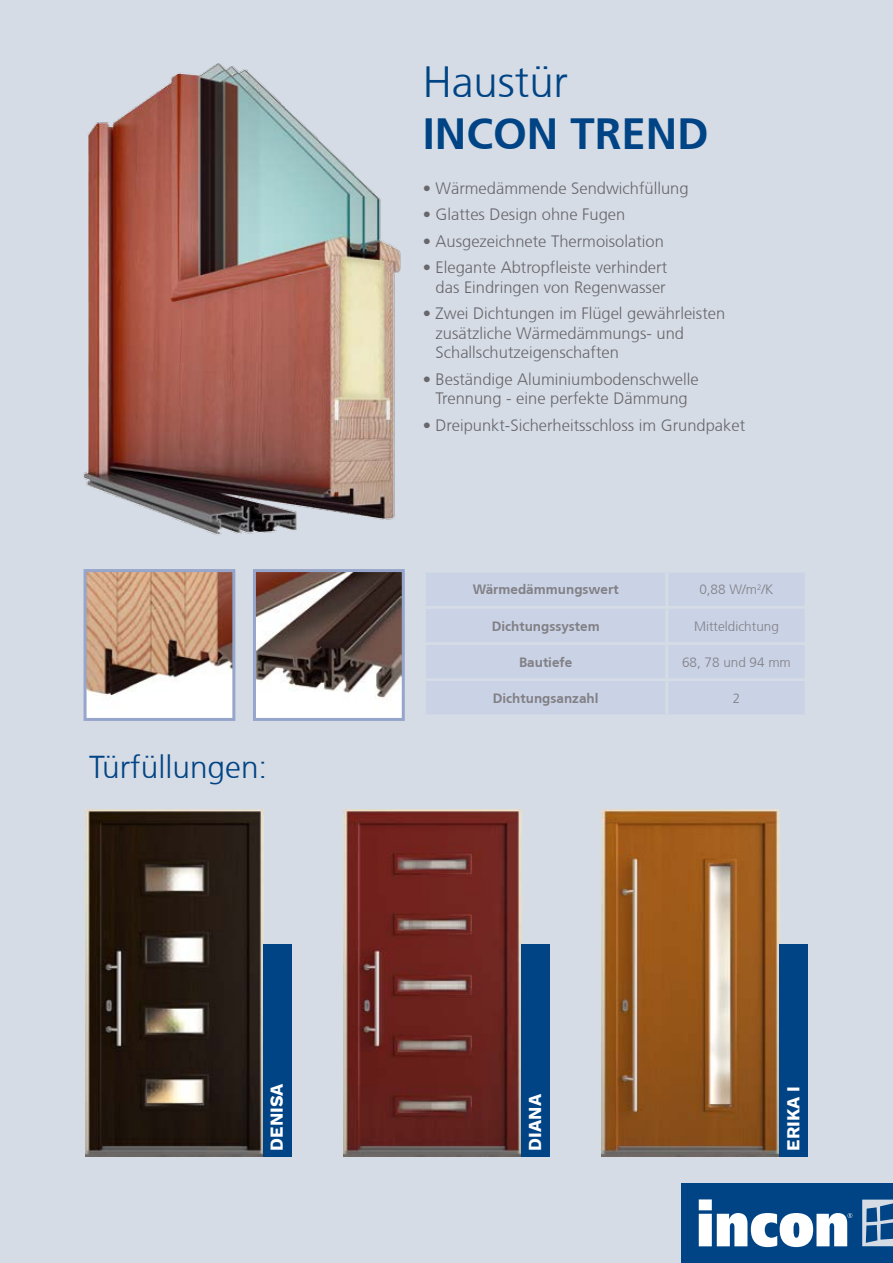
<style>
.page{position:relative;width:893px;height:1263px;background:#d6dce5}
.page>*{position:absolute;margin:0;border:0;box-sizing:border-box;transform-origin:0 0}
.t1{font:700 43.65px "Frutiger CE";color:#004485}
.t2{font:300 43.65px "Frutiger CE";color:#004485}
.t3{font:300 31.65px "Frutiger CE";color:#004485}
.t4{font:700 18px "Work Sans";color:#fff}
.t5{font:300 16.5px/19.8px "Frutiger CE";color:#68676c;text-align:right}
.t6{font:700 13.5px "Frutiger CE";color:#818084}
.t7{font:300 13.5px "Frutiger CE";color:#818084}
.t8{font:300 7.8px "Frutiger CE";color:#818084}
</style>
<div class="page">
<img style="left:83px;top:63px;width:318px;height:472px">
<img style="left:88px;top:573px;width:143px;height:144px">
<div style="left:84px;top:569px;width:151px;height:152px;border:3px solid #96a5cb"></div>
<img style="left:257px;top:573px;width:144px;height:144px">
<div style="left:253px;top:569px;width:152px;height:152px;border:3px solid #96a5cb"></div>
<div style="left:681px;top:1184px;width:212px;height:79px;background:#004485"></div>
<svg style="left:862px;top:1199px;width:31px;height:47px"></svg>
<svg style="left:699px;top:1199px;width:153px;height:48px"></svg>
<div style="left:426px;top:573px;width:378px;height:141px;background:#cad2e6"></div>
<hr style="left:665px;top:573px;width:3px;height:33px;background:#d6dce5">
<hr style="left:423px;top:606px;width:244px;height:3px;background:#d6dce5">
<hr style="left:667px;top:606px;width:140px;height:3px;background:#d6dce5">
<hr style="left:665px;top:609px;width:3px;height:33px;background:#d6dce5">
<hr style="left:423px;top:642px;width:244px;height:3px;background:#d6dce5">
<hr style="left:667px;top:642px;width:140px;height:3px;background:#d6dce5">
<hr style="left:665px;top:645px;width:3px;height:33px;background:#d6dce5">
<hr style="left:423px;top:678px;width:244px;height:3px;background:#d6dce5">
<hr style="left:667px;top:678px;width:140px;height:3px;background:#d6dce5">
<hr style="left:665px;top:681px;width:3px;height:33px;background:#d6dce5">
<img style="left:85px;top:810px;width:178px;height:347px">
<div style="left:263px;top:944px;width:28px;height:213px;background:#004485"></div>
<img style="left:343px;top:810px;width:178px;height:347px">
<div style="left:521px;top:944px;width:29px;height:213px;background:#004485"></div>
<img style="left:602px;top:810px;width:178px;height:347px">
<div style="left:780px;top:944px;width:28px;height:213px;background:#004485"></div>
<h1 class="t2" style="left:423px;top:56px;width:147px">Haustür</h1>
<h1 class="t1" style="left:423px;top:107px;width:287px">INCON TREND</h1>
<p class="t5" style="left:423px;top:178px;width:267px">• Wärmedämmende Sendwichfüllung</p>
<p class="t5" style="left:423px;top:205px;width:204px">• Glattes Design ohne Fugen</p>
<p class="t5" style="left:423px;top:231px;width:243px">• Ausgezeichnete Thermoisolation</p>
<p class="t5" style="left:423px;top:257px;width:246px">• Elegante Abtropfleiste verhindert das Eindringen von Regenwasser</p>
<p class="t5" style="left:436px;top:303px;width:291px;text-align:left;text-indent:-13px">• Zwei Dichtungen im Flügel gewährleisten zusätzliche Wärmedämmungs- und<br>Schallschutzeigenschaften</p>
<p class="t5" style="left:423px;top:369px;width:277px;text-align:center">• Beständige Aluminiumbodenschwelle<br>Trennung - eine perfekte Dämmung</p>
<p class="t5" style="left:423px;top:415px;width:324px">• Dreipunkt-Sicherheitsschloss im Grundpaket</p>
<h2 class="t3" style="left:89px;top:749px;width:180px">Türfüllungen:</h2>
<p class="t6" style="left:473px;top:582px;width:147px">Wärmedämmungswert</p>
<p class="t8" style="left:757px;top:583px;width:6px">2</p>
<p class="t7" style="left:699px;top:582px;width:76px">0,88 W m/ K/</p>
<p class="t6" style="left:492px;top:618px;width:109px">Dichtungssystem</p>
<p class="t7" style="left:694px;top:618px;width:86px">Mitteldichtung</p>
<p class="t6" style="left:519px;top:654px;width:55px">Bautiefe</p>
<p class="t7" style="left:682px;top:654px;width:110px">68, 78 und 94 mm</p>
<p class="t6" style="left:493px;top:690px;width:107px">Dichtungsanzahl</p>
<p class="t7" style="left:733px;top:690px;width:9px">2</p>
<p class="t4" style="left:266px;top:1150px;width:69px;rotate:-90deg">denisa</p>
<p class="t4" style="left:524px;top:1150px;width:58px;rotate:-90deg">diana</p>
<p class="t4" style="left:783px;top:1150px;width:66px;rotate:-90deg">erika i</p>
</div>
